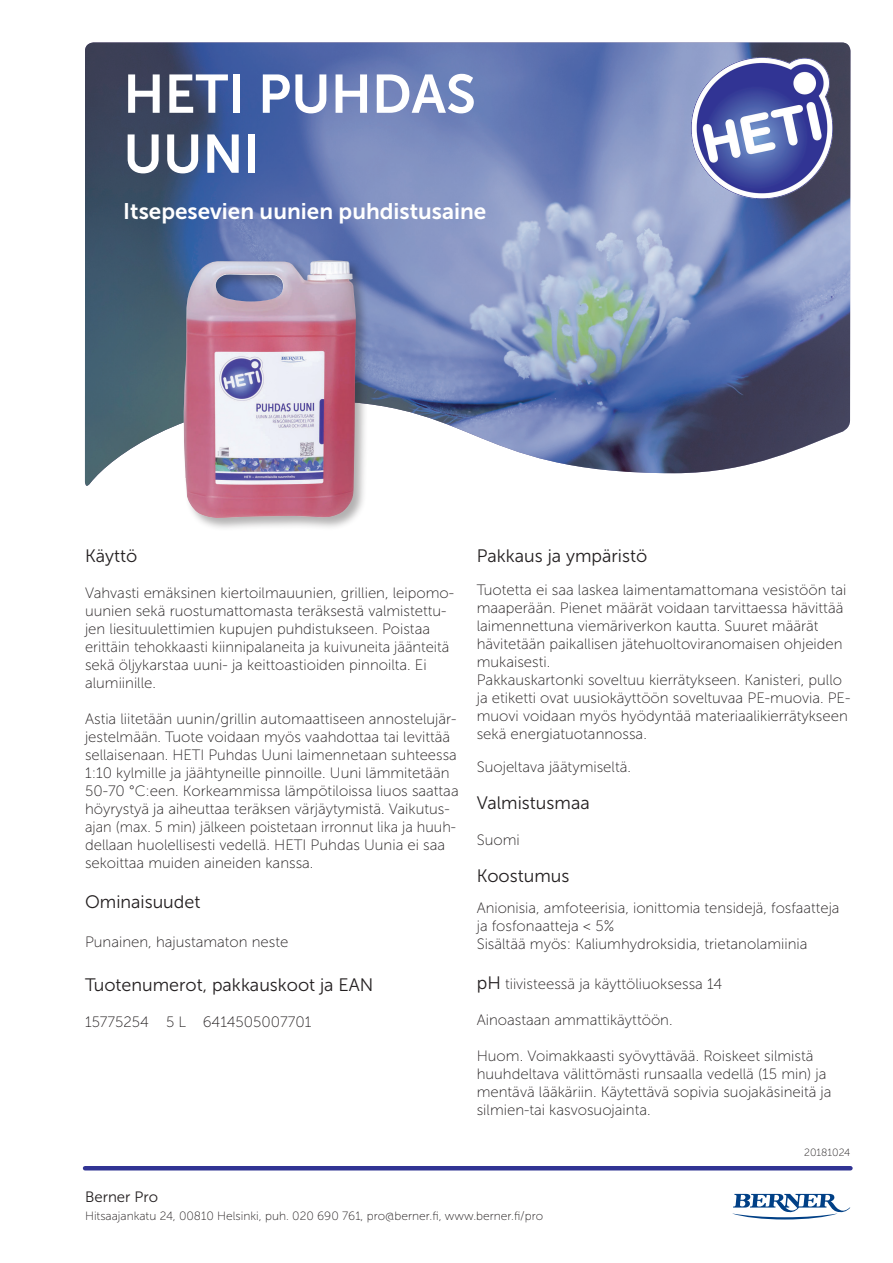
<style>
.page{position:relative;width:893px;height:1263px;background:#fff}
.page>*{position:absolute;margin:0;border:0;box-sizing:border-box;transform-origin:0 0}
.t1{font:54px/60px "Museo Sans 700";color:#fff}
.t2{font:22.5px "Museo Sans 700";color:#fff}
.t3{font:18px "Museo Sans 300";color:#231f20}
.t4{font:15px/18px "Museo Sans 100";color:#231f20}
.t5{font:15px "Museo Sans 300";color:#231f20}
.t6{font:12px "Museo Sans 100";color:#231f20}
.t7{font:10.5px "Museo Sans 100";color:#231f20}
.s1{font-family:"Museo Sans 300";font-size:18px}
</style>
<div class="page">
<img style="left:85px;top:43px;width:765px;height:443px">
<hr style="left:85px;top:1166px;width:765px;height:4px;background:#313494">
<img style="left:691px;top:54px;width:141px;height:145px">
<svg style="left:732px;top:1194px;width:118px;height:25px"></svg>
<div style="left:182px;top:258px;width:187px;height:273px;background:#231f20;opacity:.35"></div>
<img style="left:184px;top:260px;width:172px;height:258px">
<h1 class="t1" style="left:123px;top:64px;width:354px">HETI PUHDAS<br>UUNI</h1>
<h2 class="t2" style="left:123px;top:199px;width:365px">Itsepesevien uunien puhdistusaine</h2>
<p class="t3" style="left:85px;top:546px;width:54px">Käyttö</p>
<p class="t4" style="left:85px;top:584px;width:371px">Vahvasti emäksinen kiertoilmauunien, grillien, leipomo&shy;uunien sekä ruostumattomasta teräksestä valmistettu&shy;jen liesituulettimien kupujen puhdistukseen. Poistaa erittäin tehokkaasti kiinnipalaneita ja kuivuneita jäänteitä sekä öljykarstaa uuni- ja keittoastioiden pinnoilta. Ei alumiinille.</p>
<p class="t4" style="left:85px;top:710px;width:375px">Astia liitetään uunin/grillin automaattiseen annostelujär&shy;jestelmään. Tuote voidaan myös vaahdottaa tai levittää sellaisenaan. HETI Puhdas Uuni laimennetaan suhteessa 1:10 kylmille ja jäähtyneille pinnoille. Uuni lämmitetään 50-70 °C:een. Korkeammissa lämpötiloissa liuos saattaa höyrystyä ja aiheuttaa teräksen värjäytymistä. Vaikutus&shy;ajan (max. 5 min) jälkeen poistetaan irronnut lika ja huuh&shy;dellaan huolellisesti vedellä. HETI Puhdas Uunia ei saa sekoittaa muiden aineiden kanssa.</p>
<p class="t3" style="left:85px;top:892px;width:117px">Ominaisuudet</p>
<p class="t4" style="left:85px;top:933px;width:205px">Punainen, hajustamaton neste</p>
<p class="t3" style="left:85px;top:975px;width:290px">Tuotenumerot, pakkauskoot ja EAN</p>
<p class="t4" style="left:85px;top:1012px;width:228px">15775254 5 L 6414505007701</p>
<p class="t3" style="left:477px;top:546px;width:172px">Pakkaus ja ympäristö</p>
<p class="t4" style="left:477px;top:581px;width:375px">Tuotetta ei saa laskea laimentamattomana vesistöön tai maaperään. Pienet määrät voidaan tarvittaessa hävittää laimennettuna viemäriverkon kautta. Suuret määrät hävitetään paikallisen jätehuoltoviranomaisen ohjeiden mukaisesti.<br>Pakkauskartonki soveltuu kierrätykseen. Kanisteri, pullo ja etiketti ovat uusiokäyttöön soveltuvaa PE-muovia. PE&shy;muovi voidaan myös hyödyntää materiaalikierrätykseen sekä energiatuotannossa.</p>
<p class="t4" style="left:477px;top:758px;width:156px">Suojeltava jäätymiseltä.</p>
<p class="t3" style="left:477px;top:793px;width:114px">Valmistusmaa</p>
<p class="t4" style="left:477px;top:831px;width:45px">Suomi</p>
<p class="t3" style="left:477px;top:866px;width:94px">Koostumus</p>
<p class="t4" style="left:477px;top:899px;width:364px">Anionisia, amfoteerisia, ionittomia tensidejä, fosfaatteja ja fosfonaatteja &lt; 5%<br>Sisältää myös: Kaliumhydroksidia, trietanolamiinia</p>
<p class="t4" style="left:477px;top:975px;width:247px"><span class="s1">pH</span> tiivisteessä ja käyttöliuoksessa 14</p>
<p class="t4" style="left:477px;top:1011px;width:197px">Ainoastaan ammattikäyttöön.</p>
<p class="t4" style="left:477px;top:1047px;width:356px">Huom. Voimakkaasti syövyttävää. Roiskeet silmistä huuhdeltava välittömästi runsaalla vedellä (15 min) ja mentävä lääkäriin. Käytettävä sopivia suojakäsineitä ja silmien-tai kasvosuojainta.</p>
<p class="t7" style="left:804px;top:1147px;width:48px">20181024</p>
<p class="t5" style="left:85px;top:1189px;width:75px">Berner Pro</p>
<p class="t6" style="left:85px;top:1209px;width:460px">Hitsaajankatu 24, 00810 Helsinki, puh. 020 690 761, pro@berner.fi, www.berner.fi/pro</p>
</div>
